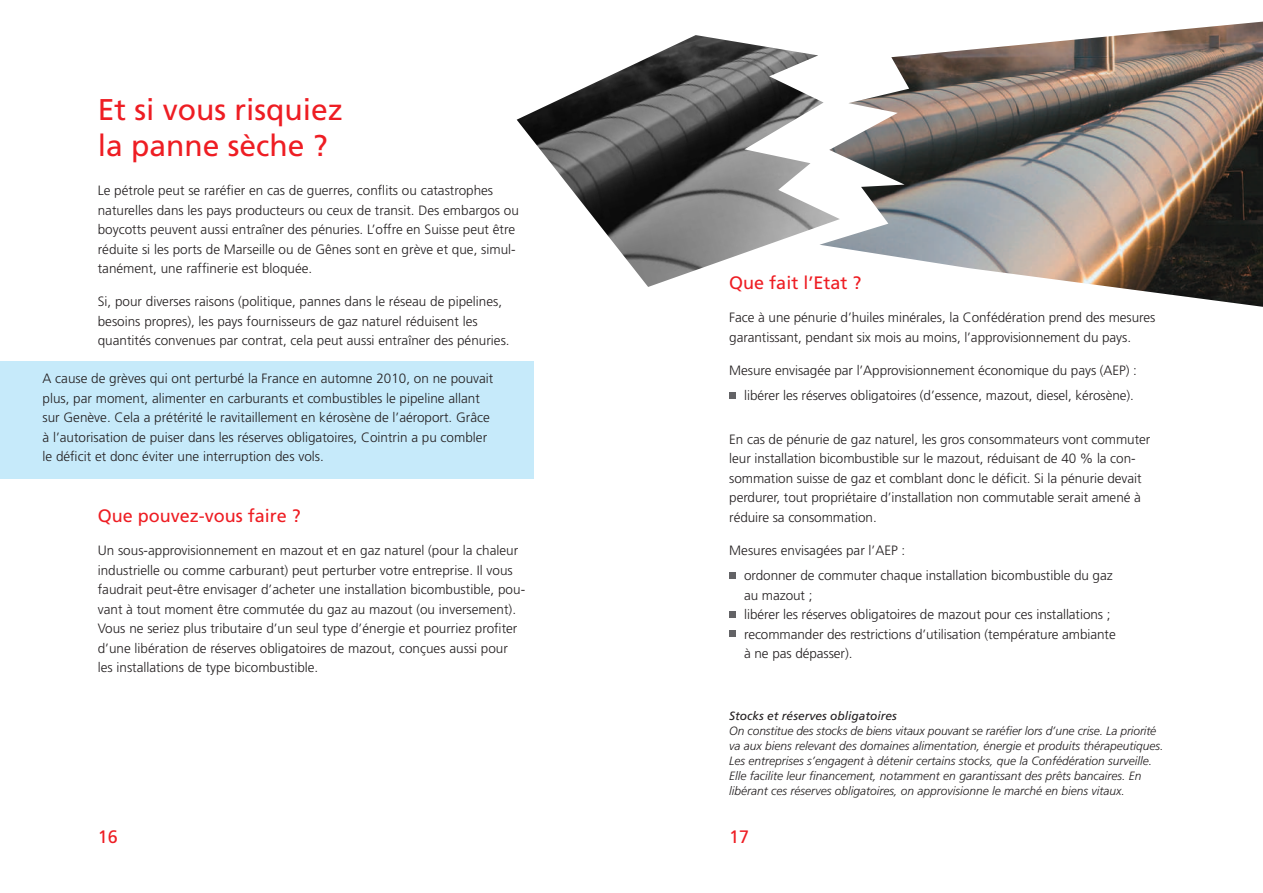
<style>
.page{position:relative;width:1263px;height:893px;background:#fff}
.page>*{position:absolute;margin:0;border:0;box-sizing:border-box;transform-origin:0 0}
.t1{font:30px "Frutiger";color:#ee1d23}
.t2{font:18px "Frutiger";color:#ee1d23}
.t3{font:300 13.5px/19.5px "Frutiger";color:#231f20}
.t4{font:italic 300 12px/15px "Frutiger";color:#231f20}
.t5{font:italic 12px "Frutiger";color:#231f20}
</style>
<div class="page">
<img style="left:517px;top:35px;width:302px;height:252px">
<img style="left:819px;top:22px;width:444px;height:285px">
<div style="left:0;top:361px;width:534px;height:118px;background:#c6eafa"></div>
<div style="left:729px;top:392px;width:7px;height:6px;background:#636366"></div>
<div style="left:729px;top:572px;width:7px;height:6px;background:#636366"></div>
<div style="left:729px;top:611px;width:7px;height:6px;background:#636366"></div>
<div style="left:729px;top:631px;width:7px;height:6px;background:#636366"></div>
<p class="t1" style="left:98px;top:92px;width:247px">Et si vous risquiez</p>
<p class="t1" style="left:98px;top:128px;width:232px">la panne sèche ?</p>
<p class="t3" style="left:98px;top:181px;width:423px">Le pétrole peut se raréfier en cas de guerres, conflits ou catastrophes naturelles dans les pays producteurs ou ceux de transit. Des embargos ou boycotts peuvent aussi entraîner des pénuries. L’offre en Suisse peut être réduite si les ports de Marseille ou de Gênes sont en grève et que, simul-</p>
<p class="t3" style="left:98px;top:259px;width:216px">tanément, une raffinerie est bloquée.</p>
<p class="t3" style="left:98px;top:292px;width:406px">Si, pour diverses raisons (politique, pannes dans le réseau de pipelines,</p>
<p class="t3" style="left:98px;top:312px;width:381px">besoins propres), les pays fournisseurs de gaz naturel réduisent les</p>
<p class="t3" style="left:98px;top:331px;width:413px">quantités convenues par contrat, cela peut aussi entraîner des pénuries.</p>
<p class="t3" style="left:43px;top:369px;width:452px">A cause de grèves qui ont perturbé la France en automne 2010, on ne pouvait plus, par moment, alimenter en carburants et combustibles le pipeline allant</p>
<p class="t3" style="left:43px;top:408px;width:449px">sur Genève. Cela a prétérité le ravitaillement en kérosène de l’aéroport. Grâce</p>
<p class="t3" style="left:43px;top:428px;width:446px">à l’autorisation de puiser dans les réserves obligatoires, Cointrin a pu combler</p>
<p class="t3" style="left:43px;top:447px;width:283px">le déficit et donc éviter une interruption des vols.</p>
<p class="t2" style="left:98px;top:505px;width:205px">Que pouvez-vous faire ?</p>
<p class="t3" style="left:98px;top:541px;width:429px">Un sous-approvisionnement en mazout et en gaz naturel (pour la chaleur industrielle ou comme carburant) peut perturber votre entreprise. Il vous faudrait peut-être envisager d’acheter une installation bicombustible, pou&shy;vant à tout moment être commutée du gaz au mazout (ou inversement).<br>Vous ne seriez plus tributaire d’un seul type d’énergie et pourriez profiter d’une libération de réserves obligatoires de mazout, conçues aussi pour</p>
<p class="t3" style="left:98px;top:658px;width:222px">les installations de type bicombustible.</p>
<p class="t2" style="left:729px;top:273px;width:134px">Que fait l’Etat ?</p>
<p class="t3" style="left:729px;top:308px;width:427px">Face à une pénurie d’huiles minérales, la Confédération prend des mesures garantissant, pendant six mois au moins, l’approvisionnement du pays.</p>
<p class="t3" style="left:729px;top:361px;width:409px">Mesure envisagée par l’Approvisionnement économique du pays (AEP) :</p>
<p class="t3" style="left:744px;top:386px;width:391px">libérer les réserves obligatoires (d’essence, mazout, diesel, kérosène).</p>
<p class="t3" style="left:729px;top:430px;width:422px">En cas de pénurie de gaz naturel, les gros consommateurs vont commuter leur installation bicombustible sur le mazout, réduisant de 40 % la con&shy;sommation suisse de gaz et comblant donc le déficit. Si la pénurie devait perdurer, tout propriétaire d’installation non commutable serait amené à réduire sa consommation.</p>
<p class="t3" style="left:729px;top:541px;width:178px">Mesures envisagées par l’AEP :</p>
<p class="t3" style="left:744px;top:566px;width:370px">ordonner de commuter chaque installation bicombustible du gaz</p>
<p class="t3" style="left:744px;top:586px;width:70px">au mazout ;</p>
<p class="t3" style="left:744px;top:605px;width:368px">libérer les réserves obligatoires de mazout pour ces installations ;</p>
<p class="t3" style="left:744px;top:625px;width:373px">recommander des restrictions d’utilisation (température ambiante</p>
<p class="t3" style="left:744px;top:644px;width:110px">à ne pas dépasser).</p>
<p class="t5" style="left:729px;top:709px;width:169px">Stocks et réserves obligatoires</p>
<p class="t4" style="left:729px;top:723px;width:436px">On constitue des stocks de biens vitaux pouvant se raréfier lors d’une crise. La priorité va aux biens relevant des domaines alimentation, énergie et produits thérapeutiques.<br>Les entreprises s’engagent à détenir certains stocks, que la Confédération surveille.<br>Elle facilite leur financement, notamment en garantissant des prêts bancaires. En libérant ces réserves obligatoires, on approvisionne le marché en biens vitaux.</p>
<p class="t2" style="left:98px;top:826px;width:22px">16</p>
<p class="t2" style="left:729px;top:826px;width:22px">17</p>
</div>
